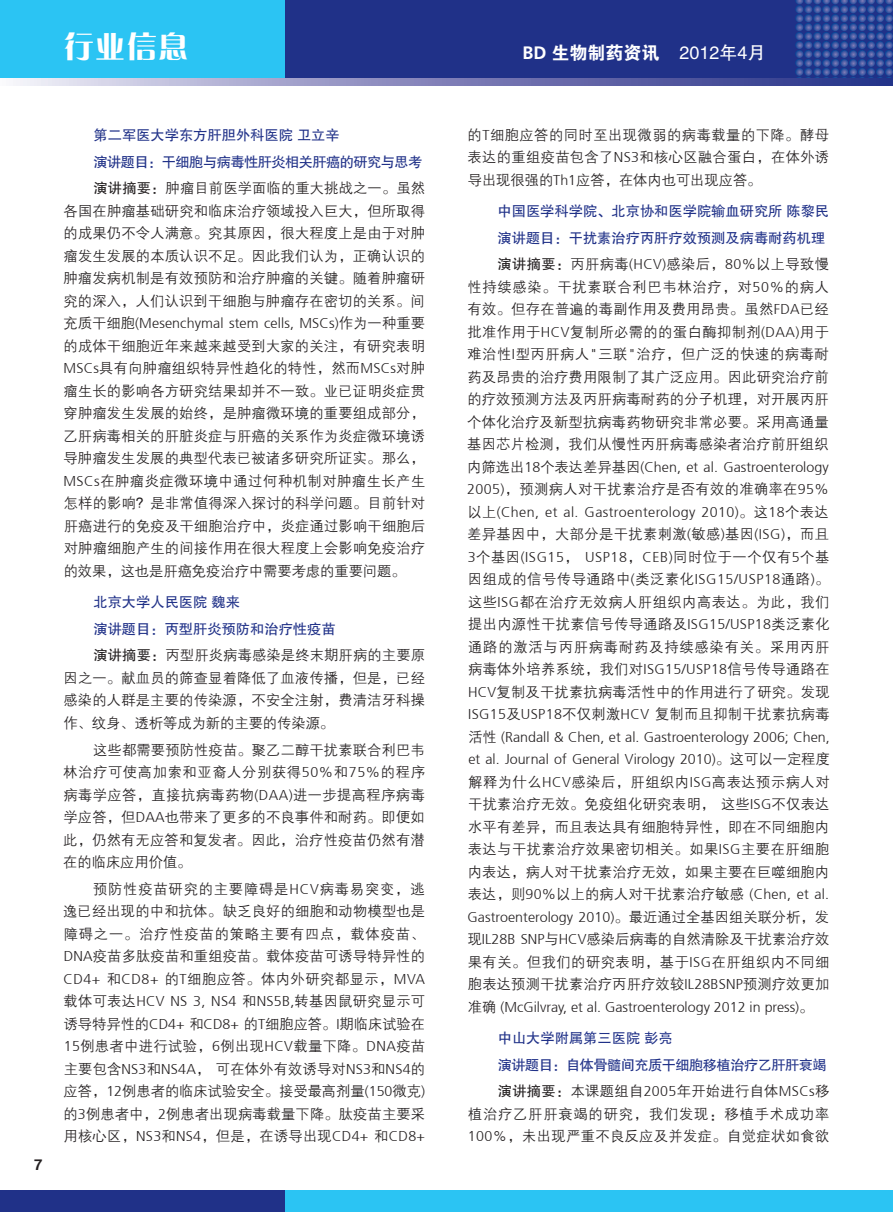
<style>
.page{position:relative;width:893px;height:1212px;background:#fff}
.page>*{position:absolute;margin:0;border:0;box-sizing:border-box;transform-origin:0 0}
.t1{font:30px "FZCQJW GB1 0";color:#fff}
.t2{font:18px "FZHTJW GB1 0";color:#fff}
.t3{font:700 15px "Helvetica";color:#231f20}
.t4{font:14.25px/22.5px "FZZDXJW GB1 0";letter-spacing:.015em;color:#231f20;text-align:justify}
.t5{font:300 14.25px/22.5px "Frutiger 45";color:#231f20}
.t6{font:14.25px/26.7px "FZHTJW GB1 0";letter-spacing:-.04em;color:#203188}
.t7{font:14.25px/26.7px "FZHTJW GB1 0";color:#203188}
.t8{font:300 14.25px "Frutiger 45";letter-spacing:.03em;color:#231f20}
.t9{font:300 14.25px "Frutiger 45";letter-spacing:.04em;color:#231f20}
.s1{font-family:"Frutiger 65";font-weight:700}
.s2{font-family:"FZDHTJW GB1 0"}
.s3{font-family:"FZHTJW GB1 0"}
.s4{font-family:"FZZDXJW GB1 0";font-weight:400}
.s5{font-family:"Frutiger 45";font-weight:300}
</style>
<div class="page">
<div style="left:0;top:0;width:893px;height:79px;background:#203188"></div>
<div style="left:0;top:0;width:285px;height:79px;background:#2bc4f3"></div>
<div style="left:285px;top:1191px;width:608px;height:21px;background:#2bc4f3"></div>
<div style="left:0;top:1191px;width:285px;height:21px;background:#203188"></div>
<svg style="left:16px;top:79px;width:779px;height:6px;background:#8c8ebf"></svg>
<svg style="left:795px;top:0;width:98px;height:1191px"></svg>
<h1 class="t1" style="left:64px;top:31px;width:126px">行业信息</h1>
<p class="t2" style="left:522px;top:43px;width:244px"><span class="s1">BD</span> <span class="s2">生物制药资讯</span> 2012年4月</p>
<p class="t3" style="left:34px;top:1152px;width:10px">7</p>
<p class="t6" style="left:94px;top:122px;width:330px">第二军医大学东方肝胆外科医院卫立辛<br>演讲题目：干细胞与病毒性肝炎相关肝癌的研究与思考</p>
<p class="t4" style="left:63px;top:177px;width:363px;text-indent:30px"><span class="s3">演讲摘要：</span>肿瘤目前医学面临的重大挑战之一。虽然各国在肿瘤基础研究和临床治疗领域投入巨大，但所取得的成果仍不令人满意。究其原因，很大程度上是由于对肿瘤发生发展的本质认识不足。因此我们认为，正确认识的肿瘤发病机制是有效预防和治疗肿瘤的关键。随着肿瘤研究的深入，人们认识到干细胞与肿瘤存在密切的关系。间</p>
<p class="t5" style="left:63px;top:312px;width:363px"><span class="s4">充质干细胞</span>(Mesenchymal stem cells, MSCs)<span class="s4">作为一种重要</span></p>
<p class="t4" style="left:63px;top:335px;width:363px">的成体干细胞近年来越来越受到大家的关注，有研究表明<span class="s5">MSCs</span>具有向肿瘤组织特异性趋化的特性，然而<span class="s5">MSCs</span>对肿瘤生长的影响各方研究结果却并不一致。业已证明炎症贯穿肿瘤发生发展的始终，是肿瘤微环境的重要组成部分，乙肝病毒相关的肝脏炎症与肝癌的关系作为炎症微环境诱导肿瘤发生发展的典型代表已被诸多研究所证实。那么，<span class="s5">MSCs</span>在肿瘤炎症微环境中通过何种机制对肿瘤生长产生怎样的影响？是非常值得深入探讨的科学问题。目前针对肝癌进行的免疫及干细胞治疗中，炎症通过影响干细胞后对肿瘤细胞产生的间接作用在很大程度上会影响免疫治疗的效果，这也是肝癌免疫治疗中需要考虑的重要问题。</p>
<p class="t7" style="left:93px;top:589px;width:244px">北京大学人民医院魏来<br>演讲题目：丙型肝炎预防和治疗性疫苗</p>
<p class="t4" style="left:63px;top:644px;width:363px;text-indent:30px"><span class="s3">演讲摘要：</span>丙型肝炎病毒感染是终末期肝病的主要原因之一。献血员的筛查显着降低了血液传播，但是，已经感染的人群是主要的传染源，不安全注射，费清洁牙科操作、纹身、透析等成为新的主要的传染源。</p>
<p class="t4" style="left:63px;top:739px;width:363px;text-indent:30px">这些都需要预防性疫苗。聚乙二醇干扰素联合利巴韦林治疗可使高加索和亚裔人分别获得<span class="s5">50%</span>和<span class="s5">75%</span>的程序病毒学应答，直接抗病毒药物<span class="s5">(DAA)</span>进一步提高程序病毒学应答，但<span class="s5">DAA</span>也带来了更多的不良事件和耐药。即便如此，仍然有无应答和复发者。因此，治疗性疫苗仍然有潜在的临床应用价值。</p>
<p class="t4" style="left:63px;top:878px;width:364px;text-indent:30px">预防性疫苗研究的主要障碍是<span class="s5">HCV</span>病毒易突变，逃逸已经出现的中和抗体。缺乏良好的细胞和动物模型也是障碍之一。治疗性疫苗的策略主要有四点，载体疫苗、<span class="s5">DNA</span>疫苗多肽疫苗和重组疫苗。载体疫苗可诱导特异性的<span class="s5">CD4+</span> 和<span class="s5">CD8+</span> 的<span class="s5">T</span>细胞应答。体内外研究都显示，<span class="s5">MVA</span>载体可表达<span class="s5">HCV NS 3, NS4</span> 和<span class="s5">NS5B,</span>转基因鼠研究显示可诱导特异性的<span class="s5">CD4+</span> 和<span class="s5">CD8+</span> 的<span class="s5">T</span>细胞应答。<span class="s5">I</span>期临床试验在<span class="s5">15</span>例患者中进行试验，<span class="s5">6</span>例出现<span class="s5">HCV</span>载量下降。<span class="s5">DNA</span>疫苗主要包含<span class="s5">NS3</span>和<span class="s5">NS4A</span>，可在体外有效诱导对<span class="s5">NS3</span>和<span class="s5">NS4</span>的应答，<span class="s5">12</span>例患者的临床试验安全。接受最高剂量<span class="s5">(150</span>微克<span class="s5">)</span>的<span class="s5">3</span>例患者中，<span class="s5">2</span>例患者出现病毒载量下降。肽疫苗主要采用核心区，<span class="s5">NS3</span>和<span class="s5">NS4</span>，但是，在诱导出现<span class="s5">CD4+</span> 和<span class="s5">CD8+</span></p>
<p class="t4" style="left:468px;top:124px;width:363px">的<span class="s5">T</span>细胞应答的同时至出现微弱的病毒载量的下降。酵母表达的重组疫苗包含了<span class="s5">NS3</span>和核心区融合蛋白，在体外诱导出现很强的<span class="s5">Th1</span>应答，在体内也可出现应答。</p>
<p class="t7" style="left:497px;top:198px;width:333px">中国医学科学院、北京协和医学院输血研究所陈黎民演讲题目：干扰素治疗丙肝疗效预测及病毒耐药机理</p>
<p class="t4" style="left:467px;top:253px;width:363px;text-indent:30px"><span class="s3">演讲摘要：</span>丙肝病毒<span class="s5">(HCV)</span>感染后，<span class="s5">80%</span>以上导致慢性持续感染。干扰素联合利巴韦林治疗，对<span class="s5">50%</span>的病人有效。但存在普遍的毒副作用及费用昂贵。虽然<span class="s5">FDA</span>已经批准作用于<span class="s5">HCV</span>复制所必需的的蛋白酶抑制剂<span class="s5">(DAA)</span>用于难治性<span class="s5">I</span>型丙肝病人<span class="s5">"</span>三联<span class="s5">"</span>治疗，但广泛的快速的病毒耐药及昂贵的治疗费用限制了其广泛应用。因此研究治疗前的疗效预测方法及丙肝病毒耐药的分子机理，对开展丙肝个体化治疗及新型抗病毒药物研究非常必要。采用高通量基因芯片检测，我们从慢性丙肝病毒感染者治疗前肝组织</p>
<p class="t5" style="left:467px;top:456px;width:363px"><span class="s4">内筛选出</span>18<span class="s4">个表达差异基因</span>(Chen, et al. Gastroenterology</p>
<p class="t4" style="left:467px;top:478px;width:363px"><span class="s5">2005)</span>，预测病人对干扰素治疗是否有效的准确率在<span class="s5">95%</span></p>
<p class="t8" style="left:467px;top:504px;width:363px"><span class="s4">以上</span>(Chen, et al. Gastroenterology 2010)<span class="s4">。这</span>18<span class="s4">个表达</span></p>
<p class="t4" style="left:467px;top:523px;width:363px">差异基因中，大部分是干扰素刺激<span class="s5">(</span>敏感<span class="s5">)</span>基因<span class="s5">(ISG)</span>，而且</p>
<p class="t9" style="left:468px;top:549px;width:363px">3<span class="s4">个基因</span>(ISG15<span class="s4">，</span> USP18<span class="s4">，</span>CEB)<span class="s4">同时位于一个仅有</span>5<span class="s4">个基</span></p>
<p class="t4" style="left:468px;top:568px;width:363px">因组成的信号传导通路中<span class="s5">(</span>类泛素化<span class="s5">ISG15/USP18</span>通路<span class="s5">)</span>。这些<span class="s5">ISG</span>都在治疗无效病人肝组织内高表达。为此，我们提出内源性干扰素信号传导通路及<span class="s5">ISG15/USP18</span>类泛素化通路的激活与丙肝病毒耐药及持续感染有关。采用丙肝病毒体外培养系统，我们对<span class="s5">ISG15/USP18</span>信号传导通路在<span class="s5">HCV</span>复制及干扰素抗病毒活性中的作用进行了研究。发现<span class="s5">ISG15</span>及<span class="s5">USP18</span>不仅刺激<span class="s5">HCV</span> 复制而且抑制干扰素抗病毒</p>
<p class="t5" style="left:468px;top:726px;width:363px"><span class="s4">活性</span> (Randall &amp; Chen, et al. Gastroenterology 2006; Chen, et al. Journal of General Virology 2010)<span class="s4">。这可以一定程度</span></p>
<p class="t4" style="left:468px;top:771px;width:363px">解释为什么<span class="s5">HCV</span>感染后，肝组织内<span class="s5">ISG</span>高表达预示病人对干扰素治疗无效。免疫组化研究表明，这些<span class="s5">ISG</span>不仅表达水平有差异，而且表达具有细胞特异性，即在不同细胞内表达与干扰素治疗效果密切相关。如果<span class="s5">ISG</span>主要在肝细胞内表达，病人对干扰素治疗无效，如果主要在巨噬细胞内表达，则<span class="s5">90%</span>以上的病人对干扰素治疗敏感 <span class="s5">(Chen, et al.</span></p>
<p class="t5" style="left:468px;top:906px;width:363px">Gastroenterology 2010)<span class="s4">。最近通过全基因组关联分析，发</span></p>
<p class="t4" style="left:468px;top:928px;width:363px">现<span class="s5">IL28B SNP</span>与<span class="s5">HCV</span>感染后病毒的自然清除及干扰素治疗效果有关。但我们的研究表明，基于<span class="s5">ISG</span>在肝组织内不同细胞表达预测干扰素治疗丙肝疗效较<span class="s5">IL28BSNP</span>预测疗效更加</p>
<p class="t5" style="left:468px;top:996px;width:347px"><span class="s4">准确</span> (McGilvray, et al. Gastroenterology 2012 in press)<span class="s4">。</span></p>
<p class="t6" style="left:498px;top:1025px;width:330px">中山大学附属第三医院彭亮<br>演讲题目：自体骨髓间充质干细胞移植治疗乙肝肝衰竭</p>
<p class="t4" style="left:468px;top:1080px;width:363px;text-indent:30px"><span class="s3">演讲摘要：</span>本课题组自<span class="s5">2005</span>年开始进行自体<span class="s5">MSCs</span>移植治疗乙肝肝衰竭的研究，我们发现：移植手术成功率<span class="s5">100</span>％，未出现严重不良反应及并发症。自觉症状如食欲</p>
</div>
